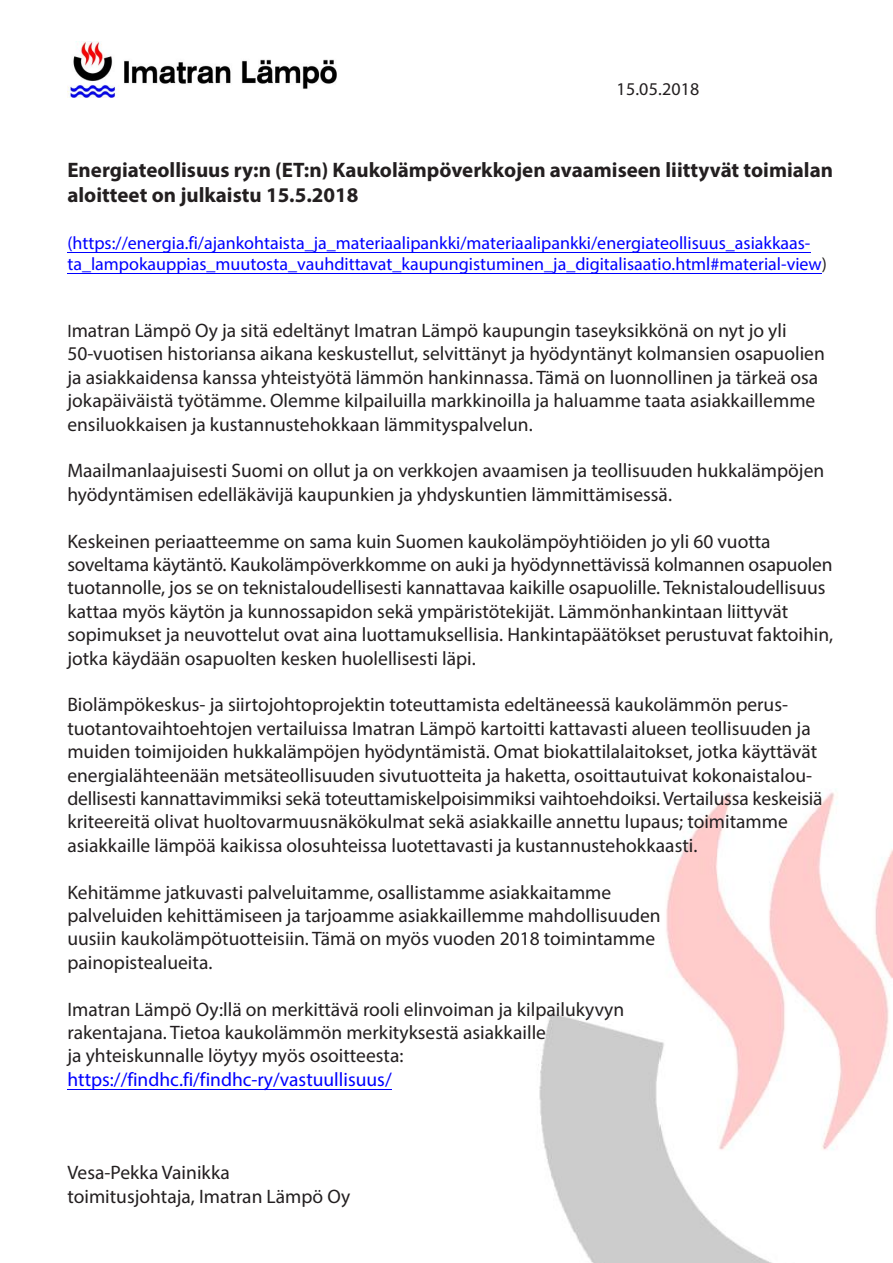
<style>
.page{position:relative;width:893px;height:1263px;background:#fff}
.page>*{position:absolute;margin:0;border:0;box-sizing:border-box;transform-origin:0 0}
.t1{font:700 21px/25.2px "Myriad Pro";color:#231f20}
.t2{font:19.5px/23.4px "Myriad Pro";color:#231f20}
.t3{font:18px/21.6px "Myriad Pro";color:#00f}
.t4{font:18px "Myriad Pro";letter-spacing:.01em;color:#231f20}
.s1{color:#231f20}
.s2{font-size:18px}
.s3{color:#00f}
</style>
<div class="page">
<img style="left:538px;top:788px;width:355px;height:475px">
<img style="left:67px;top:42px;width:269px;height:56px">
<hr style="left:67px;top:1089px;width:325px;height:1px;background:#00f">
<hr style="left:67px;top:252px;width:743px;height:1px;background:#00f">
<hr style="left:67px;top:273px;width:755px;height:1px;background:#00f">
<p class="t4" style="left:617px;top:77px;width:84px">15.05.2018</p>
<p class="t1" style="left:67px;top:156px;width:767px">Energiateollisuus ry:n (ET:n) Kaukolämpöverkkojen avaamiseen liittyvät toimialan aloitteet on julkaistu 15.5.2018</p>
<p class="t3" style="left:67px;top:232px;width:761px">(https://energia.fi/ajankohtaista_ja_materiaalipankki/materiaalipankki/energiateollisuus_asiakkaas&shy;ta_lampokauppias_muutosta_vauhdittavat_kaupungistuminen_ja_digitalisaatio.html#material-view<span class="s1">)</span></p>
<p class="t2" style="left:67px;top:318px;width:759px"><span class="s2">I</span>matran Lämpö Oy ja sitä edeltänyt Imatran Lämpö kaupungin taseyksikkönä on nyt jo yli 50-vuotisen historiansa aikana keskustellut, selvittänyt ja hyödyntänyt kolmansien osapuolien ja asiakkaidensa kanssa yhteistyötä lämmön hankinnassa. Tämä on luonnollinen ja tärkeä osa jokapäiväistä työtämme. Olemme kilpailuilla markkinoilla ja haluamme taata asiakkaillemme ensiluokkaisen ja kustannustehokkaan lämmityspalvelun.</p>
<p class="t2" style="left:67px;top:459px;width:758px">Maailmanlaajuisesti Suomi on ollut ja on verkkojen avaamisen ja teollisuuden hukkalämpöjen hyödyntämisen edelläkävijä kaupunkien ja yhdyskuntien lämmittämisessä.</p>
<p class="t2" style="left:67px;top:529px;width:767px">Keskeinen periaatteemme on sama kuin Suomen kaukolämpöyhtiöiden jo yli 60 vuotta soveltama käytäntö. Kaukolämpöverkkomme on auki ja hyödynnettävissä kolmannen osapuolen tuotannolle, jos se on teknistaloudellisesti kannattavaa kaikille osapuolille. Teknistaloudellisuus kattaa myös käytön ja kunnossapidon sekä ympäristötekijät. Lämmönhankintaan liittyvät sopimukset ja neuvottelut ovat aina luottamuksellisia. Hankintapäätökset perustuvat faktoihin, jotka käydään osapuolten kesken huolellisesti läpi.</p>
<p class="t2" style="left:67px;top:693px;width:757px">Biolämpökeskus- ja siirtojohtoprojektin toteuttamista edeltäneessä kaukolämmön perus&shy;tuotantovaihtoehtojen vertailuissa Imatran Lämpö kartoitti kattavasti alueen teollisuuden ja muiden toimijoiden hukkalämpöjen hyödyntämistä. Omat biokattilalaitokset, jotka käyttävät energialähteenään metsäteollisuuden sivutuotteita ja haketta, osoittautuivat kokonaistalou&shy;dellisesti kannattavimmiksi sekä toteuttamiskelpoisimmiksi vaihtoehdoiksi. Vertailussa keskeisiä kriteereitä olivat huoltovarmuusnäkökulmat sekä asiakkaille annettu lupaus; toimitamme asiakkaille lämpöä kaikissa olosuhteissa luotettavasti ja kustannustehokkaasti.</p>
<p class="t2" style="left:67px;top:880px;width:595px">Kehitämme jatkuvasti palveluitamme, osallistamme asiakkaitamme palveluiden kehittämiseen ja tarjoamme asiakkaillemme mahdollisuuden uusiin kaukolämpötuotteisiin. Tämä on myös vuoden 2018 toimintamme painopistealueita.</p>
<p class="t2" style="left:67px;top:997px;width:558px">Imatran Lämpö Oy:llä on merkittävä rooli elinvoiman ja kilpailukyvyn rakentajana. Tietoa kaukolämmön merkityksestä asiakkaille<br>ja yhteiskunnalle löytyy myös osoitteesta: <span class="s3">https://findhc.fi/findhc-ry/vastuullisuus/</span></p>
<p class="t2" style="left:67px;top:1161px;width:164px">Vesa-Pekka Vainikka</p>
<p class="t2" style="left:67px;top:1184px;width:284px">toimitusjohtaja, Imatran Lämpö Oy</p>
</div>
